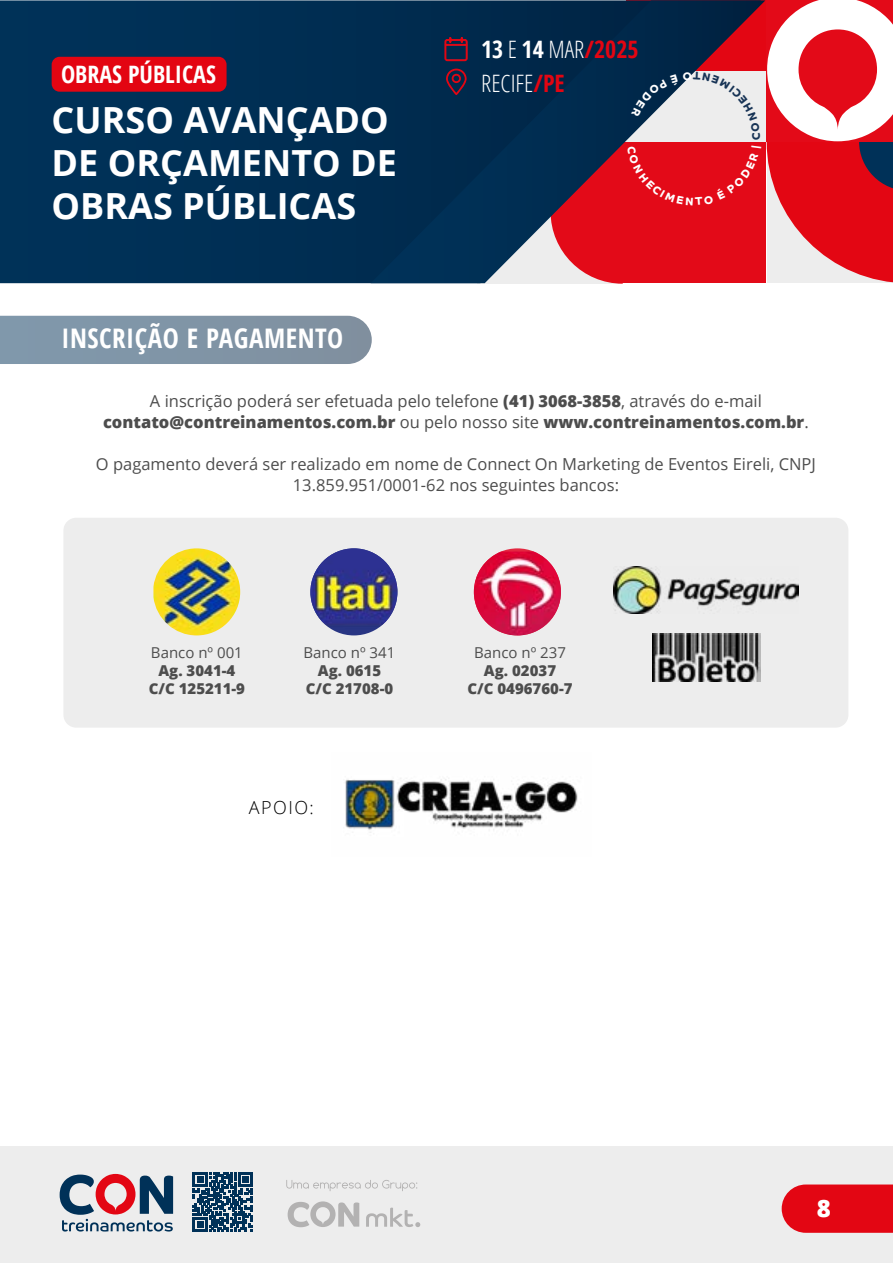
<style>
.page{position:relative;width:893px;height:1263px;background:#fff}
.page>*{position:absolute;margin:0;border:0;box-sizing:border-box;transform-origin:0 0}
.t1{font:700 36px/43.2px "Open Sans";color:#fff}
.t2{font:700 condensed 27px "Open Sans";letter-spacing:.02em;color:#fff}
.t3{font:300 condensed 24px/34.5px "Open Sans";color:#fff}
.t4{font:700 condensed 24px "Open Sans";color:#fff}
.t5{font:800 24px "Open Sans";color:#fff}
.t6{font:300 18px "Open Sans";letter-spacing:.08em;color:#000}
.t7{font:16.5px/21px "Open Sans";color:#4d4d4d;text-align:center}
.t8{font:800 15px/18px "Open Sans";color:#4d4d4d;text-align:center}
.t9{font:15px "Open Sans";color:#4d4d4d}
.s1{font-weight:700}
.s2{font-weight:700;color:#e30512}
.s3{font-weight:800}
</style>
<div class="page">
<div style="left:0;top:1146px;width:893px;height:117px;background:#ededed"></div>
<svg style="left:782px;top:1184px;width:111px;height:49px;background:#e3131f"></svg>
<svg style="left:286px;top:1180px;width:131px;height:11px"></svg>
<svg style="left:366px;top:1207px;width:54px;height:20px"></svg>
<svg style="left:288px;top:1201px;width:71px;height:26px"></svg>
<svg style="left:60px;top:1174px;width:113px;height:57px"></svg>
<svg style="left:193px;top:1172px;width:60px;height:60px"></svg>
<div style="left:0;top:0;width:371px;height:283px;background:#003055"></div>
<svg style="left:371px;top:0;width:394px;height:283px;background:#113051"></svg>
<svg style="left:767px;top:0;width:126px;height:283px"></svg>
<svg style="left:444px;top:37px;width:24px;height:25px"></svg>
<svg style="left:446px;top:69px;width:21px;height:26px"></svg>
<div style="left:52px;top:57px;width:175px;height:35px;background:#e30512;border-radius:8px"></div>
<div style="left:0;top:316px;width:372px;height:48px;background:#8095a6"></div>
<div style="left:63px;top:518px;width:785px;height:210px;background:#ededed;border-radius:13px"></div>
<img style="left:153px;top:548px;width:87px;height:87px">
<img style="left:310px;top:548px;width:87px;height:83px">
<img style="left:474px;top:552px;width:87px;height:83px">
<img style="left:614px;top:567px;width:184px;height:47px">
<img style="left:652px;top:634px;width:109px;height:47px">
<img style="left:345px;top:778px;width:233px;height:55px">
<svg style="left:551px;top:72px;width:210px;height:212px;background:#b03d4d"></svg>
<h3 class="t4" style="left:61px;top:58px;width:156px">OBRAS PÚBLICAS</h3>
<h1 class="t1" style="left:52px;top:97px;width:347px">CURSO AVANÇADO<br>DE ORÇAMENTO DE<br>OBRAS PÚBLICAS</h1>
<h3 class="t3" style="left:481px;top:31px;width:159px"><span class="s1">13</span> E <span class="s1">14</span> MAR<span class="s2">/2025<br></span>RECIFE<span class="s2">/PE</span></h3>
<h2 class="t2" style="left:61px;top:320px;width:283px">INSCRIÇÃO E PAGAMENTO</h2>
<p class="t7" style="left:103px;top:390px;width:707px">A inscrição poderá ser efetuada pelo telefone <span class="s3">(41) 3068-3858</span>, através do e-mail <span class="s3">contato@contreinamentos.com.br</span> ou pelo nosso site <span class="s3">www.contreinamentos.com.br</span>.</p>
<p class="t7" style="left:96px;top:453px;width:721px">O pagamento deverá ser realizado em nome de Connect On Marketing de Eventos Eireli, CNPJ<br>13.859.951/0001-62 nos seguintes bancos:</p>
<p class="t9" style="left:151px;top:642px;width:93px">Banco nº 001</p>
<p class="t8" style="left:149px;top:660px;width:98px">Ag. 3041-4<br>C/C 125211-9</p>
<p class="t9" style="left:304px;top:642px;width:93px">Banco nº 341</p>
<p class="t8" style="left:306px;top:660px;width:89px">Ag. 0615<br>C/C 21708-0</p>
<p class="t6" style="left:249px;top:795px;width:66px">APOIO:</p>
<p class="t9" style="left:474px;top:642px;width:93px">Banco nº 237</p>
<p class="t8" style="left:467px;top:660px;width:107px">Ag. 02037<br>C/C 0496760-7</p>
<h3 class="t5" style="left:817px;top:1190px;width:16px">8</h3>
</div>
